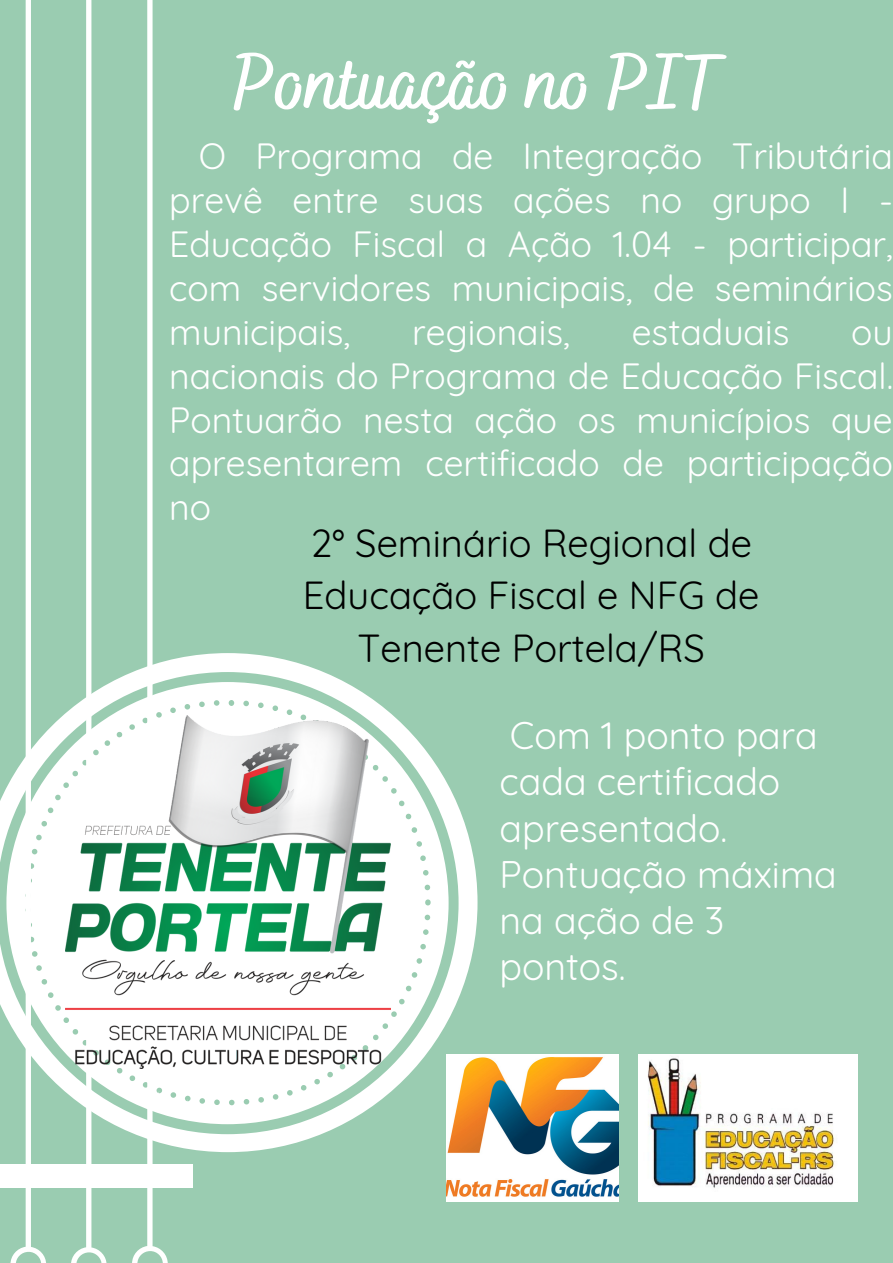
<style>
.page{position:relative;width:893px;height:1263px;background:#9accb1}
.page>*{position:absolute;margin:0;border:0;box-sizing:border-box;transform-origin:0 0}
.t1{font:700 79.5px "Bakerie Smooth";color:#fff}
.t2{font:38.17px/52.3px "Quicksand";color:#000;text-align:center}
.t3{font:37.5px/46.1px "Quicksand";color:#fff}
.t4{font:35.62px/43.9px "Quicksand";color:#fff;text-align:justify}
</style>
<div class="page">
<svg style="left:0;top:653px;width:477px;height:499px;fill:#fff"></svg>
<div style="left:0;top:1164px;width:193px;height:23px;background:#fff"></div>
<svg style="left:10px;top:0;width:36px;height:1263px"></svg>
<svg style="left:71px;top:0;width:36px;height:1263px"></svg>
<svg style="left:132px;top:0;width:36px;height:1263px"></svg>
<img style="left:446px;top:1054px;width:172px;height:147px">
<img style="left:638px;top:1054px;width:219px;height:147px">
<img style="left:65px;top:715px;width:326px;height:354px">
<h1 class="t1" style="left:233px;top:36px;width:489px">Pontuação no PIT</h1>
<p class="t4" style="left:169px;top:134px;width:725px;text-indent:29px">O Programa de Integração Tributária prevê entre suas ações no grupo I - Educação Fiscal a Ação 1.04 - participar, com servidores municipais, de seminários municipais,</p>
<p class="t4" style="left:412px;top:309px;width:159px">regionais,</p>
<p class="t4" style="left:632px;top:309px;width:159px">estaduais</p>
<p class="t4" style="left:169px;top:309px;width:725px;text-indent:682px">ou nacionais do Programa de Educação Fiscal.<br>Pontuarão nesta ação os municípios que apresentarem certificado de participação no</p>
<p class="t2" style="left:303px;top:516px;width:458px">2° Seminário Regional de<br>Educação Fiscal e NFG de<br>Tenente Portela/RS</p>
<p class="t3" style="left:499px;top:712px;width:339px">Com 1 ponto para cada certificado apresentado.<br>Pontuação máxima na ação de 3 pontos.</p>
</div>
